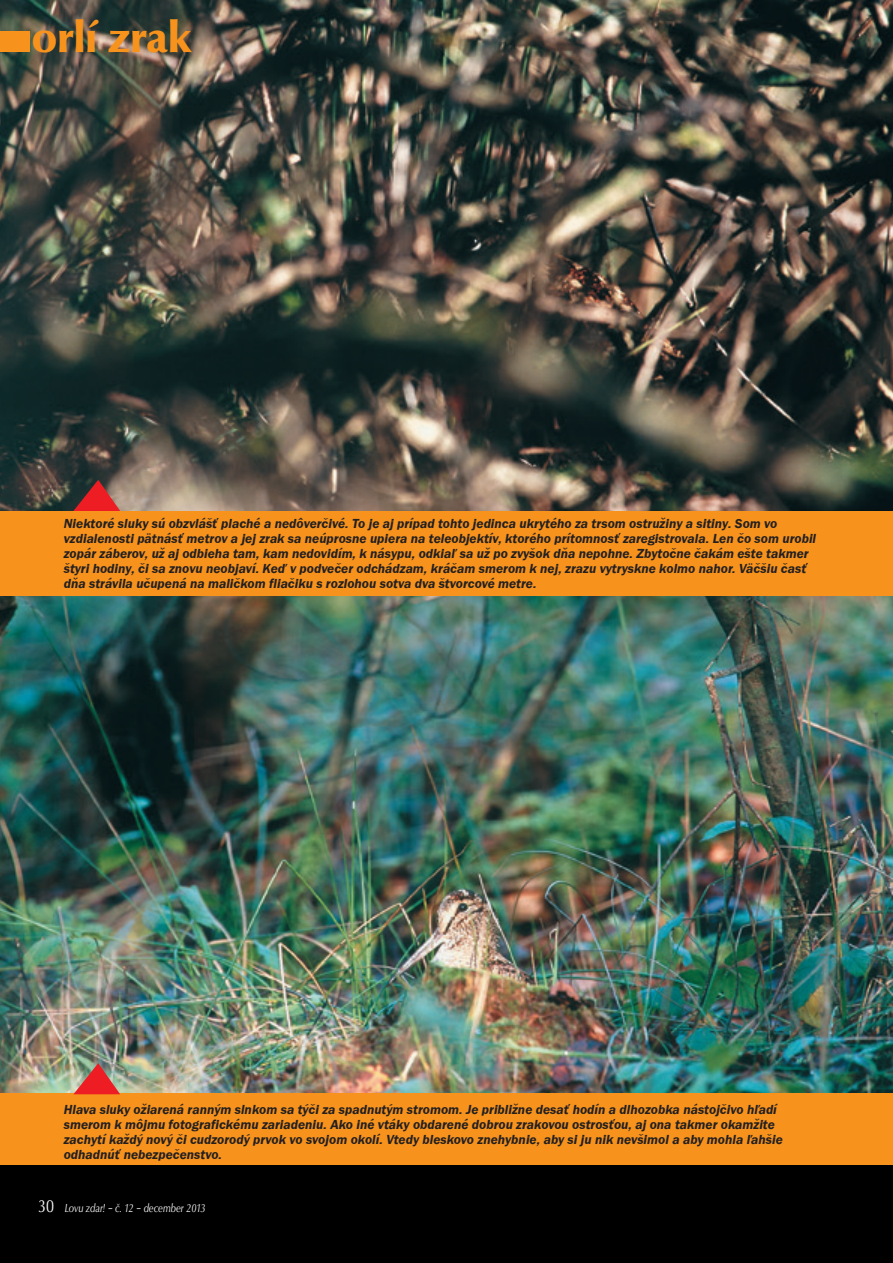
<style>
.page{position:relative;width:893px;height:1263px;background:#000}
.page>*{position:absolute;margin:0;border:0;box-sizing:border-box;transform-origin:0 0}
.HLAVNY_TEXT{font:900 45px "Classico URWTOT";color:#f7931d}
.HLAVNY_TEXT-2{font:18px "Classico URWTOT";color:#fff;scale:.8 1}
.text_k_foto{font:italic 600 13.5px/15px "Franklin Gothic Itc TEE";color:#231f20}
.HLAVNY_TEXT-3{font:italic 12px "Classico URWTOT";color:#fff;scale:.8 1}
</style>
<div class="page">
<img style="left:0;top:0;width:893px;height:511px">
<img style="left:0;top:595px;width:893px;height:498px">
<div style="left:0;top:511px;width:893px;height:84px;background:#f7931d"></div>
<div style="left:0;top:1093px;width:893px;height:72px;background:#f7931d"></div>
<svg style="left:73px;top:480px;width:47px;height:31px"></svg>
<svg style="left:73px;top:1063px;width:47px;height:31px"></svg>
<div style="left:0;top:31px;width:30px;height:21px;background:#f7931d"></div>
<p class="HLAVNY_TEXT" style="left:32px;top:9px;width:161px">orlí zrak</p>
<p class="text_k_foto" style="left:64px;top:516px;width:754px">Niektoré sluky sú obzvlášť plaché a nedôverčivé. To je aj prípad tohto jedinca ukrytého za trsom ostružiny a sitiny. Som vo vzdialenosti pätnásť metrov a jej zrak sa neúprosne upiera na teleobjektív, ktorého prítomnosť zaregistrovala. Len čo som urobil zopár záberov, už aj odbieha tam, kam nedovidím, k násypu, odkiaľ sa už po zvyšok dňa nepohne. Zbytočne čakám ešte takmer štyri hodiny, či sa znovu neobjaví. Keď v podvečer odchádzam, kráčam smerom k nej, zrazu vytryskne kolmo nahor. Väčšiu časť dňa strávila učupená na maličkom fliačiku s rozlohou sotva dva štvorcové metre.</p>
<p class="text_k_foto" style="left:64px;top:1102px;width:720px">Hlava sluky ožiarená ranným slnkom sa týči za spadnutým stromom. Je približne desať hodín a dlhozobka nástojčivo hľadí smerom k môjmu fotografickému zariadeniu. Ako iné vtáky obdarené dobrou zrakovou ostrosťou, aj ona takmer okamžite zachytí každý nový či cudzorodý prvok vo svojom okolí. Vtedy bleskovo znehybnie, aby si ju nik nevšimol a aby mohla ľahšie odhadnúť nebezpečenstvo.</p>
<p class="HLAVNY_TEXT-2" style="left:38px;top:1194px;width:21px">30</p>
<p class="HLAVNY_TEXT-3" style="left:65px;top:1200px;width:178px">Lovu zdar! – č. 12 – december 2013</p>
</div>
